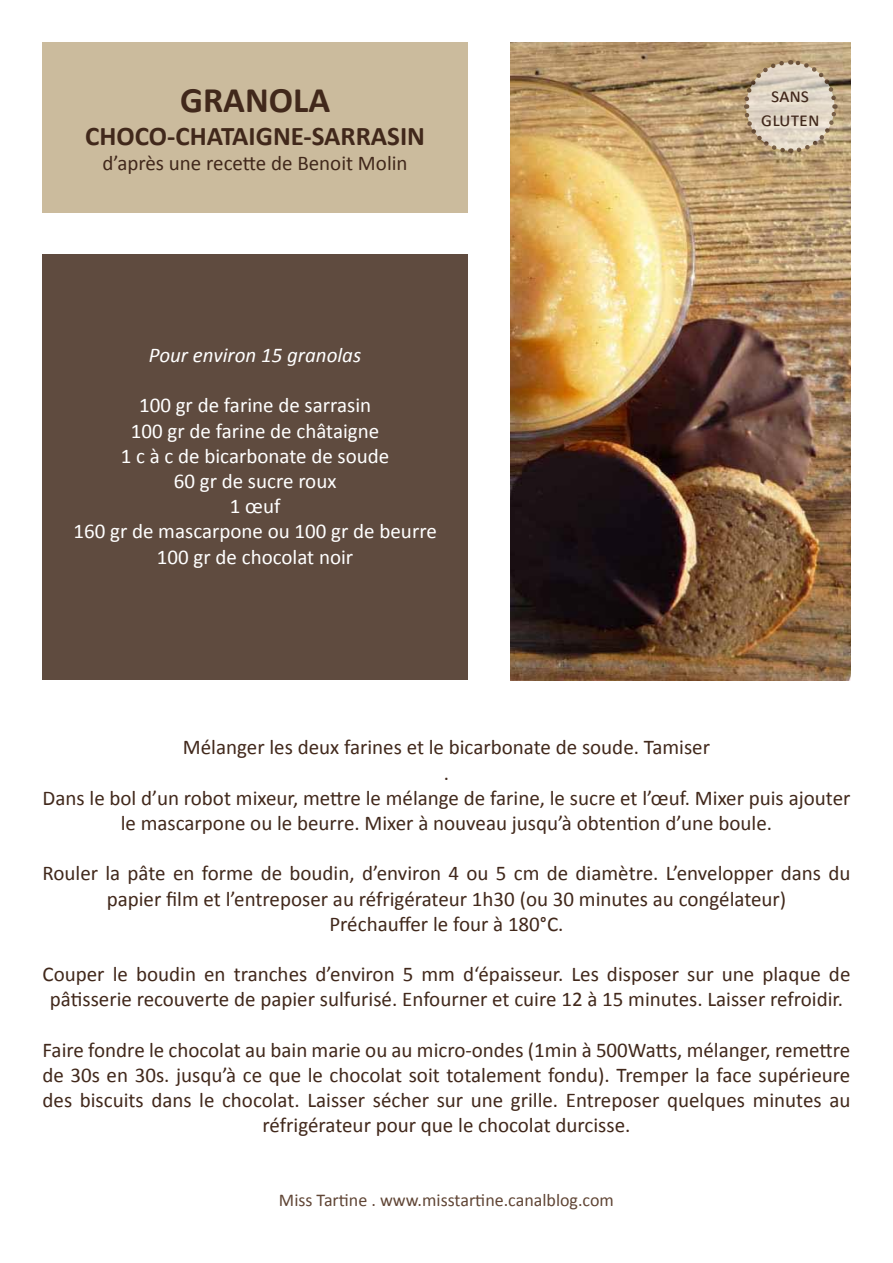
<style>
.page{position:relative;width:893px;height:1263px;background:#fff}
.page>*{position:absolute;margin:0;border:0;box-sizing:border-box;transform-origin:0 0}
.t1{font:700 36px "Calibri";color:#41281b}
.t2{font:700 27px "Calibri";color:#41281b}
.t3{font:21px/25.2px "Calibri";color:#41281b;text-align:center}
.t4{font:21px/25.2px "Calibri";color:#fff;text-align:center}
.t5{font:italic 21px "Calibri";color:#fff}
.t6{font:20.25px/24.3px "Calibri";color:#41281b;text-align:center}
.t7{font:18px "Calibri";color:#604535}
</style>
<div class="page">
<div style="left:43px;top:43px;width:425px;height:170px;background:#cbbb9d"></div>
<img style="left:510px;top:43px;width:340px;height:637px">
<div style="left:43px;top:255px;width:425px;height:425px;background:#5f4b3f"></div>
<svg style="left:742px;top:58px;width:96px;height:96px;background:#cdbda6"></svg>
<h1 class="t1" style="left:180px;top:77px;width:152px">GRANOLA</h1>
<p class="t2" style="left:85px;top:118px;width:341px">CHOCO-CHATAIGNE-SARRASIN</p>
<p class="t3" style="left:103px;top:150px;width:307px">d’après une recette de Benoit Molin</p>
<p class="t5" style="left:149px;top:341px;width:214px">Pour environ 15 granolas</p>
<p class="t4" style="left:73px;top:393px;width:365px">100 gr de farine de sarrasin<br>100 gr de farine de châtaigne<br>1 c à c de bicarbonate de soude<br>60 gr de sucre roux<br>1 œuf<br>160 gr de mascarpone ou 100 gr de beurre<br>100 gr de chocolat noir</p>
<p class="t6" style="left:761px;top:83px;width:60px">sans gluten</p>
<p class="t3" style="left:43px;top:735px;width:809px">Mélanger les deux farines et le bicarbonate de soude. Tamiser<br>.<br>Dans le bol d’un robot mixeur, mettre le mélange de farine, le sucre et l’œuf. Mixer puis ajouter le mascarpone ou le beurre. Mixer à nouveau jusqu’à obtention d’une boule.</p>
<p class="t3" style="left:43px;top:861px;width:809px">Rouler la pâte en forme de boudin, d’environ 4 ou 5 cm de diamètre. L’envelopper dans du papier film et l’entreposer au réfrigérateur 1h30 (ou 30 minutes au congélateur)<br>Préchauffer le four à 180°C.</p>
<p class="t3" style="left:43px;top:962px;width:809px">Couper le boudin en tranches d’environ 5 mm d‘épaisseur. Les disposer sur une plaque de pâtisserie recouverte de papier sulfurisé. Enfourner et cuire 12 à 15 minutes. Laisser refroidir.</p>
<p class="t3" style="left:43px;top:1037px;width:809px">Faire fondre le chocolat au bain marie ou au micro-ondes (1min à 500Watts, mélanger, remettre de 30s en 30s. jusqu’à ce que le chocolat soit totalement fondu). Tremper la face supérieure des biscuits dans le chocolat. Laisser sécher sur une grille. Entreposer quelques minutes au réfrigérateur pour que le chocolat durcisse.</p>
<p class="t7" style="left:279px;top:1188px;width:337px">Miss Tartine . www.misstartine.canalblog.com</p>
</div>
